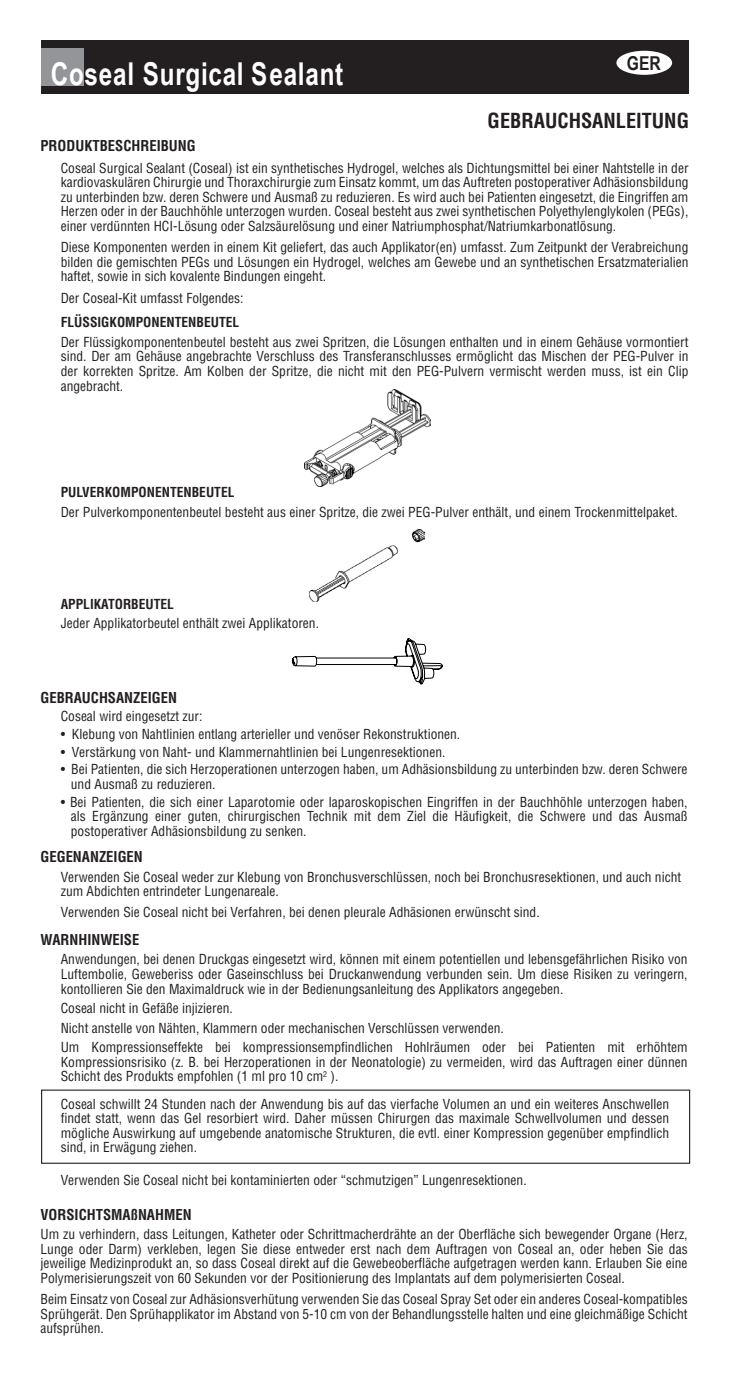
<style>
.page{position:relative;width:729px;height:1377px;background:#fff}
.page>*{position:absolute;margin:0;border:0;box-sizing:border-box;transform-origin:0 0}
.t1{font:700 31.5px "Arial Narrow";letter-spacing:.025em;color:#fff;scale:.94 1}
.t2{font:700 condensed 20.25px "Helvetica";color:#231f20}
.t3{font:700 19.12px "Arial Narrow";color:#231f20}
.t4{font:700 condensed 14.62px "Helvetica";color:#231f20}
.t5{font:condensed 13.5px/14.6px "Helvetica";color:#231f20;text-align:justify}
.t6{font:700 condensed 13.5px "Helvetica";color:#231f20}
</style>
<div class="page">
<div style="left:41px;top:40px;width:648px;height:54px;background:#231f20"></div>
<div style="left:616px;top:51px;width:56px;height:24px;background:#fff;border-radius:50%"></div>
<div style="left:41px;top:48px;width:42px;height:38px;background:#939598"></div>
<img style="left:305px;top:389px;width:125px;height:98px">
<img style="left:310px;top:530px;width:115px;height:72px">
<svg style="left:292px;top:638px;width:151px;height:47px"></svg>
<div style="left:41px;top:1090px;width:649px;height:74px;border:1px solid #231f20"></div>
<h1 class="t1" style="left:51px;top:50px;width:313px">Coseal Surgical Sealant</h1>
<h3 class="t3" style="left:627px;top:48px;width:35px">GER</h3>
<p class="t2" style="left:488px;top:108px;width:203px">GEBRAUCHSANLEITUNG</p>
<p class="t4" style="left:40px;top:137px;width:157px">PRODUKTBESCHREIBUNG</p>
<p class="t5" style="left:61px;top:160px;width:629px">Coseal Surgical Sealant (Coseal) ist ein synthetisches Hydrogel, welches als Dichtungsmittel bei einer Nahtstelle in der kardiovaskulären Chirurgie und Thoraxchirurgie zum Einsatz kommt, um das Auftreten postoperativer Adhäsionsbildung zu unterbinden bzw. deren Schwere und Ausmaß zu reduzieren. Es wird auch bei Patienten eingesetzt, die Eingriffen am Herzen oder in der Bauchhöhle unterzogen wurden. Coseal besteht aus zwei synthetischen Polyethylenglykolen (PEGs), einer verdünnten HCI-Lösung oder Salzsäurelösung und einer Natriumphosphat/Natriumkarbonatlösung.</p>
<p class="t5" style="left:61px;top:240px;width:629px">Diese Komponenten werden in einem Kit geliefert, das auch Applikator(en) umfasst. Zum Zeitpunkt der Verabreichung bilden die gemischten PEGs und Lösungen ein Hydrogel, welches am Gewebe und an synthetischen Ersatzmaterialien haftet, sowie in sich kovalente Bindungen eingeht.</p>
<p class="t5" style="left:61px;top:290px;width:184px">Der Coseal-Kit umfasst Folgendes:</p>
<p class="t6" style="left:61px;top:314px;width:180px">FLÜSSIGKOMPONENTENBEUTEL</p>
<p class="t5" style="left:61px;top:334px;width:629px">Der Flüssigkomponentenbeutel besteht aus zwei Spritzen, die Lösungen enthalten und in einem Gehäuse vormontiert sind. Der am Gehäuse angebrachte Verschluss des Transferanschlusses ermöglicht das Mischen der PEG-Pulver in der korrekten Spritze. Am Kolben der Spritze, die nicht mit den PEG-Pulvern vermischt werden muss, ist ein Clip angebracht.</p>
<p class="t6" style="left:61px;top:484px;width:175px">PULVERKOMPONENTENBEUTEL</p>
<p class="t5" style="left:61px;top:504px;width:619px">Der Pulverkomponentenbeutel besteht aus einer Spritze, die zwei PEG-Pulver enthält, und einem Trockenmittelpaket.</p>
<p class="t6" style="left:61px;top:596px;width:115px">APPLIKATORBEUTEL</p>
<p class="t5" style="left:61px;top:615px;width:260px">Jeder Applikatorbeutel enthält zwei Applikatoren.</p>
<p class="t4" style="left:40px;top:689px;width:138px">GEBRAUCHSANZEIGEN</p>
<p class="t5" style="left:61px;top:708px;width:143px">Coseal wird eingesetzt zur:</p>
<p class="t5" style="left:61px;top:726px;width:401px">• Klebung von Nahtlinien entlang arterieller und venöser Rekonstruktionen.</p>
<p class="t5" style="left:61px;top:744px;width:386px">• Verstärkung von Naht- und Klammernahtlinien bei Lungenresektionen.</p>
<p class="t5" style="left:71px;top:762px;width:618px;text-indent:-10px">• Bei Patienten, die sich Herzoperationen unterzogen haben, um Adhäsionsbildung zu unterbinden bzw. deren Schwere und Ausmaß zu reduzieren.</p>
<p class="t5" style="left:71px;top:794px;width:618px;text-indent:-10px">• Bei Patienten, die sich einer Laparotomie oder laparoskopischen Eingriffen in der Bauchhöhle unterzogen haben, als Ergänzung einer guten, chirurgischen Technik mit dem Ziel die Häufigkeit, die Schwere und das Ausmaß postoperativer Adhäsionsbildung zu senken.</p>
<p class="t4" style="left:40px;top:848px;width:104px">GEGENANZEIGEN</p>
<p class="t5" style="left:61px;top:869px;width:622px">Verwenden Sie Coseal weder zur Klebung von Bronchusverschlüssen, noch bei Bronchusresektionen, und auch nicht zum Abdichten entrindeter Lungenareale.</p>
<p class="t5" style="left:61px;top:905px;width:480px">Verwenden Sie Coseal nicht bei Verfahren, bei denen pleurale Adhäsionen erwünscht sind.</p>
<p class="t4" style="left:40px;top:931px;width:100px">WARNHINWEISE</p>
<p class="t5" style="left:61px;top:952px;width:628px">Anwendungen, bei denen Druckgas eingesetzt wird, können mit einem potentiellen und lebensgefährlichen Risiko von Luftembolie, Geweberiss oder Gaseinschluss bei Druckanwendung verbunden sein. Um diese Risiken zu veringern, kontollieren Sie den Maximaldruck wie in der Bedienungsanleitung des Applikators angegeben.</p>
<p class="t5" style="left:61px;top:1001px;width:174px">Coseal nicht in Gefäße injizieren.</p>
<p class="t5" style="left:61px;top:1020px;width:445px">Nicht anstelle von Nähten, Klammern oder mechanischen Verschlüssen verwenden.</p>
<p class="t5" style="left:61px;top:1040px;width:628px">Um Kompressionseffekte bei kompressionsempfindlichen Hohlräumen oder bei Patienten mit erhöhtem Kompressionsrisiko (z. B. bei Herzoperationen in der Neonatologie) zu vermeiden, wird das Auftragen einer dünnen Schicht des Produkts empfohlen (1 ml pro 10 cm<sup>2</sup> ).</p>
<p class="t5" style="left:61px;top:1096px;width:610px">Coseal schwillt 24 Stunden nach der Anwendung bis auf das vierfache Volumen an und ein weiteres Anschwellen findet statt, wenn das Gel resorbiert wird. Daher müssen Chirurgen das maximale Schwellvolumen und dessen mögliche Auswirkung auf umgebende anatomische Strukturen, die evtl. einer Kompression gegenüber empfindlich sind, in Erwägung ziehen.</p>
<p class="t5" style="left:61px;top:1172px;width:467px">Verwenden Sie Coseal nicht bei kontaminierten oder “schmutzigen” Lungenresektionen.</p>
<p class="t4" style="left:40px;top:1205px;width:153px">VORSICHTSMAßNAHMEN</p>
<p class="t5" style="left:40px;top:1227px;width:649px">Um zu verhindern, dass Leitungen, Katheter oder Schrittmacherdrähte an der Oberfläche sich bewegender Organe (Herz, Lunge oder Darm) verkleben, legen Sie diese entweder erst nach dem Auftragen von Coseal an, oder heben Sie das jeweilige Medizinprodukt an, so dass Coseal direkt auf die Gewebeoberfläche aufgetragen werden kann. Erlauben Sie eine Polymerisierungszeit von 60 Sekunden vor der Positionierung des Implantats auf dem polymerisierten Coseal.</p>
<p class="t5" style="left:40px;top:1292px;width:649px">Beim Einsatz von Coseal zur Adhäsionsverhütung verwenden Sie das Coseal Spray Set oder ein anderes Coseal-kompatibles Sprühgerät. Den Sprühapplikator im Abstand von 5-10 cm von der Behandlungsstelle halten und eine gleichmäßige Schicht aufsprühen.</p>
</div>
